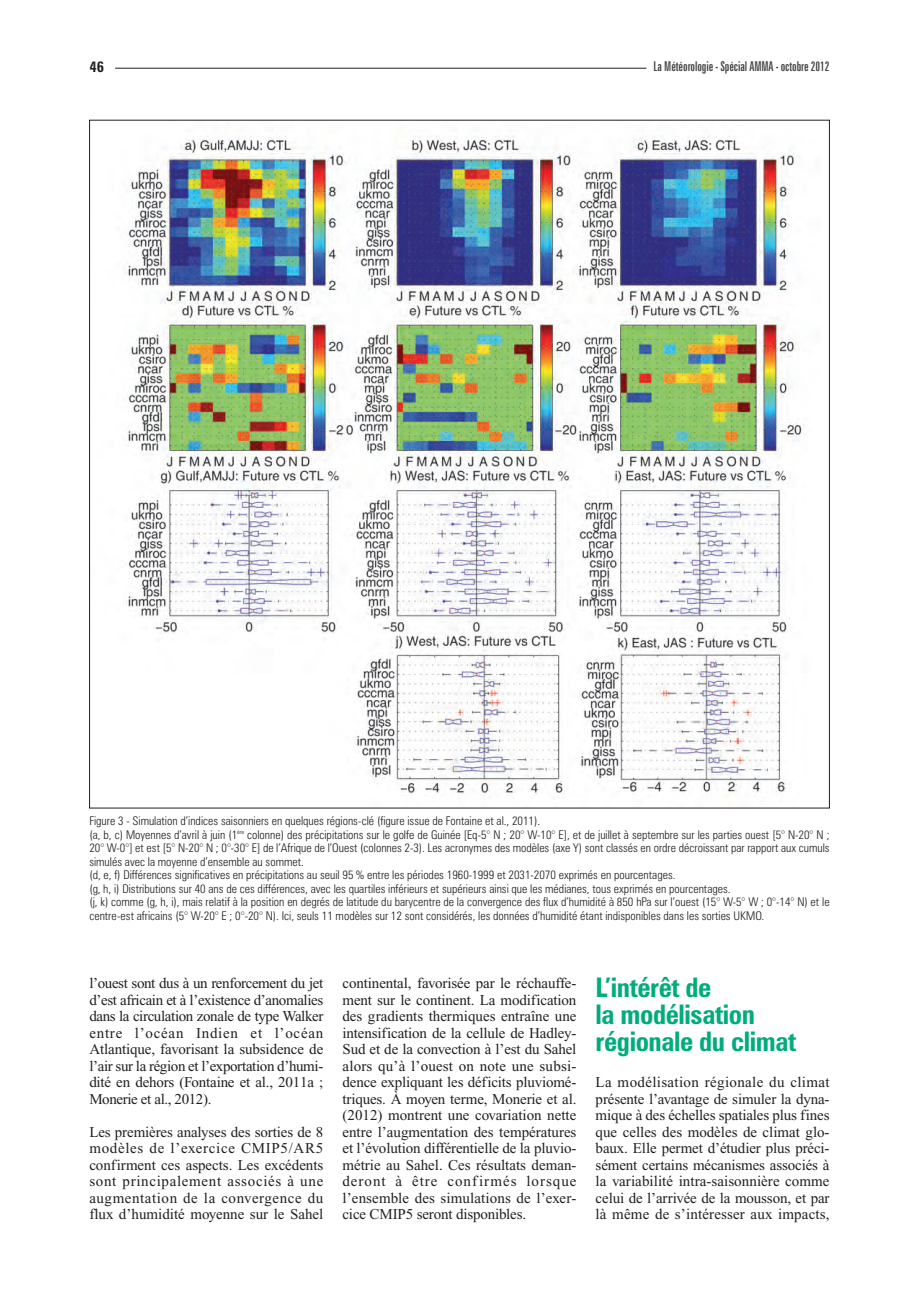
<style>
.page{position:relative;width:919px;height:1289px;background:#fff}
.page>*{position:absolute;margin:0;border:0;box-sizing:border-box;transform-origin:0 0}
.t1{font:700 condensed 27px/27px "Zurich BT";letter-spacing:-.015em;color:#00ac7c}
.t2{font:15px/16.5px "Times New Roman";letter-spacing:-.01em;color:#231f20;text-align:justify}
.t3{font:700 condensed 15px "Zurich BT";color:#231f20}
.t4{font:extra-condensed 13.5px "Zurich BT";letter-spacing:-.005em;color:#3e3e3f}
.t5{font:300 condensed 12px/13.5px "Zurich BT";color:#231f20}
</style>
<div class="page">
<hr style="left:115px;top:68px;width:531px;height:1px;background:#231f20">
<img style="left:123px;top:136px;width:680px;height:663px">
<p class="t3" style="left:89px;top:62px;width:16px">46</p>
<p class="t4" style="left:653px;top:62px;width:177px">La Météorologie - Spécial AMMA - octobre 2012</p>
<p class="t5" style="left:89px;top:815px;width:741px">Figure 3 - Simulation d’indices saisonniers en quelques régions-clé (figure issue de Fontaine et al., 2011).<br>(a, b, c) Moyennes d’avril à juin (1<sup>ère</sup> colonne) des précipitations sur le golfe de Guinée [Eq-5° N ; 20° W-10° E], et de juillet à septembre sur les parties ouest [5° N-20° N ; 20° W-0°] et est [5° N-20° N ; 0°-30° E] de l’Afrique de l’Ouest (colonnes 2-3). Les acronymes des modèles (axe Y) sont classés en ordre décroissant par rapport aux cumuls simulés avec la moyenne d’ensemble au sommet.<br>(d, e, f) Différences significatives en précipitations au seuil 95 % entre les périodes 1960-1999 et 2031-2070 exprimés en pourcentages.<br>(g, h, i) Distributions sur 40 ans de ces différences, avec les quartiles inférieurs et supérieurs ainsi que les médianes, tous exprimés en pourcentages.<br>(j, k) comme (g, h, i), mais relatif à la position en degrés de latitude du barycentre de la convergence des flux d’humidité à 850 hPa sur l’ouest (15° W-5° W ; 0°-14° N) et le centre-est africains (5° W-20° E ; 0°-20° N). Ici, seuls 11 modèles sur 12 sont considérés, les données d’humidité étant indisponibles dans les sorties UKMO.</p>
<p class="t2" style="left:89px;top:976px;width:235px">l’ouest sont dus à un renforcement du jet d’est africain et à l’existence d’anomalies dans la circulation zonale de type Walker entre l’océan Indien et l’océan Atlantique, favorisant la subsidence de l’air sur la région et l’exportation d’humi&shy;dité en dehors (Fontaine et al., 2011a ; Monerie et al., 2012).</p>
<p class="t2" style="left:89px;top:1124px;width:235px">Les premières analyses des sorties de 8 modèles de l’exercice CMIP5/AR5 confirment ces aspects. Les excédents sont principalement associés à une augmentation de la convergence du flux d’humidité moyenne sur le Sahel</p>
<p class="t2" style="left:342px;top:976px;width:235px">continental, favorisée par le réchauffe&shy;ment sur le continent. La modification des gradients thermiques entraîne une intensification de la cellule de Hadley-Sud et de la convection à l’est du Sahel alors qu’à l’ouest on note une subsi&shy;dence expliquant les déficits pluviomé&shy;triques. À moyen terme, Monerie et al. (2012) montrent une covariation nette entre l’augmentation des températures et l’évolution différentielle de la pluvio&shy;métrie au Sahel. Ces résultats deman&shy;deront à être confirmés lorsque l’ensemble des simulations de l’exer&shy;cice CMIP5 seront disponibles.</p>
<h1 class="t1" style="left:595px;top:976px;width:202px">L’intérêt de<br>la modélisation régionale du climat</h1>
<p class="t2" style="left:595px;top:1075px;width:235px">La modélisation régionale du climat présente l’avantage de simuler la dyna&shy;mique à des échelles spatiales plus fines que celles des modèles de climat glo&shy;baux. Elle permet d’étudier plus préci&shy;sément certains mécanismes associés à la variabilité intra-saisonnière comme celui de l’arrivée de la mousson, et par là même de s’intéresser aux impacts,</p>
</div>
